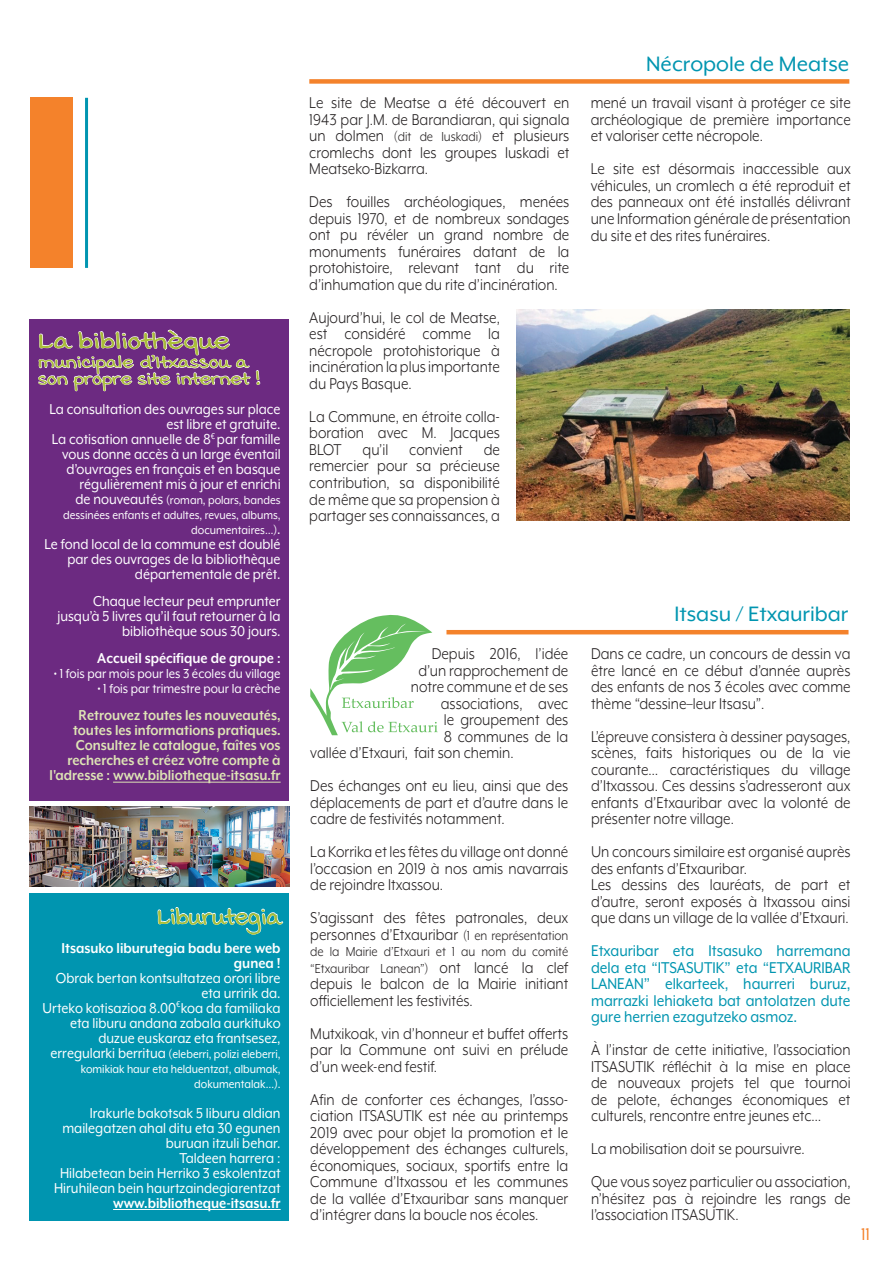
<style>
.page{position:relative;width:893px;height:1263px;background:#fff}
.page>*{position:absolute;margin:0;border:0;box-sizing:border-box;transform-origin:0 0}
.t1{font:700 27px "Swister";color:#abbf38;scale:1.14 1}
.t2{font:700 27px "Swister";color:#abbf38}
.t3{font:24px "Mr Eaves XL Mod OT";color:#0095b0}
.t4{font:700 19.5px/16.5px "Swister";letter-spacing:.01em;color:#abbf38;scale:1.14 1}
.t5{font:19.5px "Mr Eaves XL Mod OT";color:#f4822b;scale:.9 1}
.t6{font:18px/16.5px "Mr Eaves XL Mod OT";color:#231f20;text-align:justify;scale:.9 1}
.t7{font:18px/16.5px "Mr Eaves XL Mod OT";color:#0095b0;text-align:justify;scale:.9 1}
.t8{font:16.5px/15px "Mr Eaves XL Mod OT";color:#fff;text-align:right;scale:.9 1}
.t9{font:700 16.5px/15px "Mr Eaves XL Mod OT";color:#dee4b5;text-align:right;scale:.9 1}
.t10{font:700 16.5px/15px "Mr Eaves XL Mod OT";color:#fff;text-align:right;scale:.9 1}
.t11{font:15px/16.5px "Mr Eaves XL Mod OT";color:#231f20;scale:.9 1}
.t12{font:15px "Mr Eaves XL Mod OT";color:#fff;scale:.9 1}
.t13{font:13.5px/15px "Mr Eaves XL Mod OT";color:#fff;text-align:right;scale:.9 1}
.s1{font-size:16.5px}
.s2{font-size:15px}
.s3{font-size:18px}
</style>
<div class="page">
<svg style="left:310px;top:615px;width:128px;height:120px"></svg>
<div style="left:309px;top:79px;width:540px;height:5px;background:#f4822b"></div>
<img style="left:517px;top:310px;width:332px;height:210px">
<hr style="left:446px;top:630px;width:402px;height:4px;background:#f4822b">
<div style="left:30px;top:893px;width:259px;height:328px;background:#0095b0"></div>
<hr style="left:113px;top:1209px;width:168px;height:1px;background:#fff">
<svg style="left:157px;top:907px;width:126px;height:28px"></svg>
<div style="left:30px;top:98px;width:42px;height:170px;background:#f4822b"></div>
<hr style="left:85px;top:98px;width:3px;height:170px;background:#0095b0">
<img style="left:30px;top:806px;width:259px;height:80px">
<div style="left:30px;top:319px;width:259px;height:481px;background:#6c2a81"></div>
<hr style="left:113px;top:782px;width:168px;height:1px;background:#dee4b5">
<svg style="left:38px;top:329px;width:223px;height:63px"></svg>
<h1 class="t1" style="left:38px;top:321px;width:169px">La bibliothèque</h1>
<p class="t4" style="left:38px;top:354px;width:196px">municipale d'Itxassou a son propre site internet !</p>
<p class="t8" style="left:49px;top:402px;width:258px">La consultation des ouvrages sur place est libre et gratuite.<br>La cotisation annuelle de 8<sup>€</sup> par famille vous donne accès à un large éventail d’ouvrages en français et en basque régulièrement mis à jour et enrichi</p>
<p class="t13" style="left:63px;top:493px;width:243px"><span class="s1">de nouveautés</span> (roman, polars, bandes dessinées enfants et adultes, revues, albums, documentaires…)<span class="s1">.</span></p>
<p class="t8" style="left:44px;top:537px;width:264px">Le fond local de la commune est doublé par des ouvrages de la bibliothèque départementale de prêt.</p>
<p class="t8" style="left:57px;top:594px;width:249px">Chaque lecteur peut emprunter jusqu’à 5 livres qu’il faut retourner à la bibliothèque sous 30 jours.</p>
<p class="t10" style="left:97px;top:651px;width:205px">Accueil spécifique de groupe :</p>
<p class="t12" style="left:54px;top:666px;width:253px">• 1 fois par mois pour les 3 écoles du village</p>
<p class="t12" style="left:97px;top:681px;width:205px">• 1 fois par trimestre pour la crèche</p>
<p class="t9" style="left:50px;top:708px;width:258px">Retrouvez toutes les nouveautés, toutes les informations pratiques.<br>Consultez le catalogue, faîtes vos recherches et créez votre compte à l'adresse : www.bibliotheque-itsasu.fr</p>
<h1 class="t2" style="left:157px;top:897px;width:125px">Liburutegia</h1>
<p class="t10" style="left:62px;top:940px;width:245px">Itsasuko liburutegia badu bere web gunea !</p>
<p class="t8" style="left:42px;top:970px;width:266px">Obrak bertan kontsultatzea orori libre eta urririk da.<br>Urteko kotisazioa 8.00<sup>€</sup>koa da familiaka eta liburu andana zabala aurkituko duzue euskaraz eta frantsesez,</p>
<p class="t13" style="left:51px;top:1046px;width:257px"><span class="s1">erregularki berritua</span> (eleberri, polizi eleberri, komikiak haur eta helduentzat, albumak, dokumentalak…).</p>
<p class="t8" style="left:54px;top:1105px;width:253px">Irakurle bakotsak 5 liburu aldian mailegatzen ahal ditu eta 30 egunen buruan itzuli behar.<br>Taldeen harrera :<br>Hilabetean bein Herriko 3 eskolentzat<br>Hiruhilean bein haurtzaindegiarentzat</p>
<p class="t10" style="left:113px;top:1195px;width:188px">www.bibliotheque-itsasu.fr</p>
<p class="t6" style="left:309px;top:95px;width:291px">Le site de Meatse a été découvert en 1943 par J.M. de Barandiaran, qui signala un dolmen <span class="s2">(dit de Iuskadi)</span> et plusieurs cromlechs dont les groupes Iuskadi et Meatseko-Bizkarra.</p>
<p class="t6" style="left:309px;top:194px;width:290px">Des fouilles archéologiques, menées depuis 1970, et de nombreux sondages ont pu révéler un grand nombre de monuments funéraires datant de la protohistoire, relevant tant du rite d’inhumation que du rite d’incinération.</p>
<p class="t6" style="left:309px;top:309px;width:213px">Aujourd’hui, le col de Meatse, est considéré comme la nécropole protohistorique à incinération la plus importante du Pays Basque.</p>
<p class="t6" style="left:309px;top:408px;width:213px">La Commune, en étroite colla&shy;boration avec M. Jacques BLOT qu’il convient de remercier pour sa précieuse contribution, sa disponibilité de même que sa propension à partager ses connaissances, a</p>
<h2 class="t3" style="left:646px;top:51px;width:205px">Nécropole de Meatse</h2>
<p class="t6" style="left:591px;top:95px;width:290px">mené un travail visant à protéger ce site archéologique de première importance et valoriser cette nécropole.</p>
<p class="t6" style="left:591px;top:161px;width:291px">Le site est désormais inaccessible aux véhicules, un cromlech a été reproduit et des panneaux ont été installés délivrant une Information générale de présentation du site et des rites funéraires.</p>
<p class="t6" style="left:432px;top:645px;width:153px">Depuis 2016, l’idée</p>
<p class="t6" style="left:418px;top:662px;width:168px">d’un rapprochement de</p>
<p class="t6" style="left:411px;top:678px;width:176px">notre commune et de ses</p>
<p class="t6" style="left:441px;top:695px;width:143px">associations, avec</p>
<p class="t6" style="left:444px;top:711px;width:140px">le groupement des</p>
<p class="t6" style="left:444px;top:728px;width:140px">8 communes de la</p>
<p class="t6" style="left:310px;top:744px;width:227px">vallée d’Etxauri, fait son chemin.</p>
<p class="t6" style="left:310px;top:777px;width:288px">Des échanges ont eu lieu, ainsi que des déplacements de part et d’autre dans le cadre de festivités notamment.</p>
<p class="t6" style="left:310px;top:843px;width:288px">La Korrika et les fêtes du village ont donné l’occasion en 2019 à nos amis navarrais de rejoindre Itxassou.</p>
<p class="t6" style="left:310px;top:909px;width:288px">S’agissant des fêtes patronales, deux personnes d’Etxauribar <span class="s2">(1 en représentation</span></p>
<p class="t11" style="left:310px;top:943px;width:288px">de la Mairie d’Etxauri et 1 au nom du comité “Etxauribar Lanean”) <span class="s3">ont lancé la clef</span></p>
<p class="t6" style="left:310px;top:975px;width:288px">depuis le balcon de la Mairie initiant officiellement les festivités.</p>
<p class="t6" style="left:310px;top:1025px;width:288px">Mutxikoak, vin d’honneur et buffet offerts par la Commune ont suivi en prélude d’un week-end festif.</p>
<p class="t6" style="left:310px;top:1091px;width:288px">Afin de conforter ces échanges, l’asso&shy;ciation ITSASUTIK est née au printemps 2019 avec pour objet la promotion et le développement des échanges culturels, économiques, sociaux, sportifs entre la Commune d’Itxassou et les communes de la vallée d’Etxauribar sans manquer d’intégrer dans la boucle nos écoles.</p>
<h2 class="t3" style="left:675px;top:602px;width:175px">Itsasu / Etxauribar</h2>
<p class="t6" style="left:591px;top:645px;width:290px">Dans ce cadre, un concours de dessin va être lancé en ce début d’année auprès des enfants de nos 3 écoles avec comme thème “dessine–leur Itsasu”.</p>
<p class="t6" style="left:591px;top:728px;width:290px">L’épreuve consistera à dessiner paysages, scènes, faits historiques ou de la vie courante… caractéristiques du village d’Itxassou. Ces dessins s’adresseront aux enfants d’Etxauribar avec la volonté de présenter notre village.</p>
<p class="t6" style="left:591px;top:844px;width:290px;text-align:left">Un concours similaire est organisé auprès des enfants d’Etxauribar.<br>Les dessins des lauréats, de part et d’autre, seront exposés à Itxassou ainsi que dans un village de la vallée d’Etxauri.</p>
<p class="t7" style="left:591px;top:943px;width:290px">Etxauribar eta Itsasuko harremana dela eta “ITSASUTIK” eta “ETXAURIBAR LANEAN” elkarteek, haurreri buruz, marrazki lehiaketa bat antolatzen dute gure herrien ezagutzeko asmoz.</p>
<p class="t6" style="left:591px;top:1042px;width:290px">À l’instar de cette initiative, l’association ITSASUTIK réfléchit à la mise en place de nouveaux projets tel que tournoi de pelote, échanges économiques et culturels, rencontre entre jeunes etc…</p>
<p class="t6" style="left:591px;top:1132px;width:290px;line-height:33px">La mobilisation doit se poursuivre.<br>Que vous soyez particulier ou association,</p>
<p class="t6" style="left:591px;top:1190px;width:290px">n’hésitez pas à rejoindre les rangs de l’association ITSASUTIK.</p>
<p class="t5" style="left:861px;top:1224px;width:12px">11</p>
</div>
